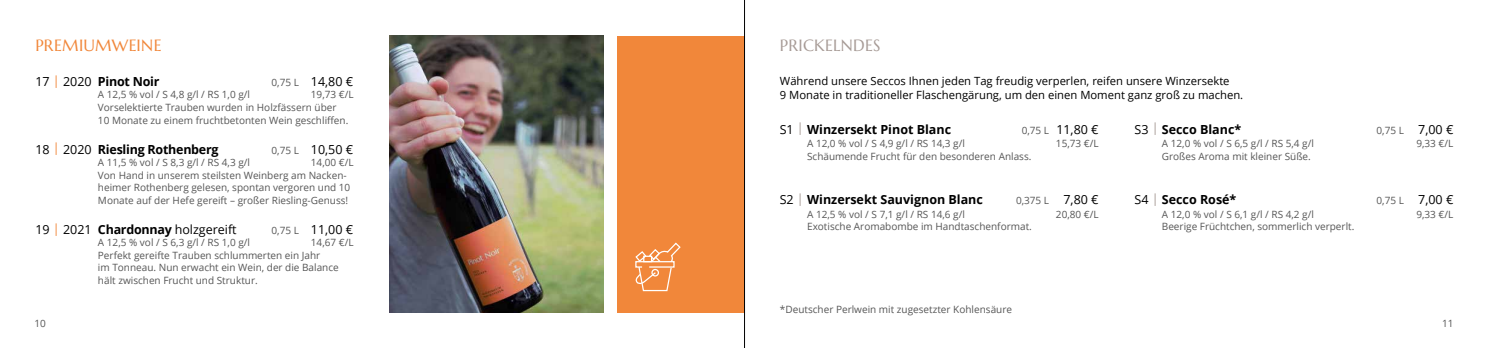
<style>
.page{position:relative;width:1489px;height:348px;background:#fff}
.page>*{position:absolute;margin:0;border:0;box-sizing:border-box;transform-origin:0 0}
.t1{font:16.25px "Marcellus";letter-spacing:.015em;color:#f1873a}
.t2{font:16.25px "Marcellus";letter-spacing:.015em;color:#a79b96}
.t3{font:700 12.5px "Open Sans";color:#000}
.t4{font:12.5px "Open Sans";color:#000}
.t5{font:700 12.5px "Open Sans";letter-spacing:-.02em;color:#000}
.t6{font:11.25px/13.8px "Open Sans";color:#000}
.t7{font:10px/12.5px "Open Sans";color:#565656}
.s1{font-weight:400}
.s2{font-weight:400;color:#f1873a}
.s3{font-size:10px;color:#565656}
.s4{color:#f1873a}
.s5{font-weight:700}
.s6{font-weight:400;color:#a79b96}
.s7{font-size:12.5px;color:#000}
</style>
<div class="page">
<img style="left:390px;top:35px;width:214px;height:277px">
<div style="left:617px;top:36px;width:127px;height:276px;background:#f1873a"></div>
<svg style="left:635px;top:242px;width:46px;height:49px"></svg>
<hr style="left:744px;top:0;width:1px;height:347px;background:#000">
<h1 class="t1" style="left:35px;top:35px;width:128px">PREMIUMWEINE</h1>
<h1 class="t2" style="left:780px;top:35px;width:102px">PRICKELNDES</h1>
<p class="t5" style="left:35px;top:72px;width:125px"><span class="s1">17</span> <span class="s2">|</span> <span class="s1">2020</span> Pinot Noir</p>
<p class="t4" style="left:271px;top:73px;width:83px"><span class="s3">0,75 L</span> 14,80 €</p>
<p class="t7" style="left:98px;top:88px;width:153px">A 12,5 % vol / S 4,8 g/l / RS 1,0 g/l</p>
<p class="t7" style="left:98px;top:88px;width:257px;text-indent:213px">19,73 €/L<br>Vorselektierte Trauben wurden in Holzfässern über<br>10 Monate zu einem fruchtbetonten Wein geschliffen.</p>
<p class="t5" style="left:35px;top:140px;width:185px"><span class="s1">18</span> <span class="s2">|</span> <span class="s1">2020</span> Riesling Rothenberg</p>
<p class="t4" style="left:271px;top:140px;width:83px"><span class="s3">0,75 L</span> 10,50 €</p>
<p class="t7" style="left:98px;top:156px;width:153px">A 11,5 % vol / S 8,3 g/l / RS 4,3 g/l</p>
<p class="t7" style="left:98px;top:156px;width:257px;text-indent:213px">14,00 €/L Von Hand in unserem steilsten Weinberg am Nacken&shy;heimer Rothenberg gelesen, spontan vergoren und 10<br>Monate auf der Hefe gereift – großer Riesling-Genuss!</p>
<p class="t4" style="left:35px;top:220px;width:203px">19 <span class="s4">|</span> 2021 <span class="s5">Chardonnay</span> holzgereift</p>
<p class="t4" style="left:271px;top:220px;width:83px"><span class="s3">0,75 L</span> 11,00 €</p>
<p class="t7" style="left:98px;top:236px;width:153px">A 12,5 % vol / S 6,3 g/l / RS 1,0 g/l</p>
<p class="t7" style="left:98px;top:236px;width:257px;text-indent:213px">14,67 €/L Perfekt gereifte Trauben schlummerten ein Jahr<br>im Tonneau. Nun erwacht ein Wein, der die Balance hält zwischen Frucht und Struktur.</p>
<p class="t6" style="left:780px;top:74px;width:465px">Während unsere Seccos Ihnen jeden Tag freudig verperlen, reifen unsere Winzersekte<br>9 Monate in traditioneller Flaschengärung, um den einen Moment ganz groß zu machen.</p>
<p class="t3" style="left:779px;top:120px;width:173px"><span class="s1">S1</span> <span class="s6">|</span> Winzersekt Pinot Blanc</p>
<p class="t4" style="left:1021px;top:120px;width:78px"><span class="s3">0,75 L</span> 11,80 €</p>
<p class="t7" style="left:807px;top:137px;width:159px">A 12,0 % vol / S 4,9 g/l / RS 14,3 g/l</p>
<p class="t7" style="left:1055px;top:137px;width:44px">15,73 €/L</p>
<p class="t7" style="left:807px;top:150px;width:226px">Schäumende Frucht für den besonderen Anlass.</p>
<p class="t3" style="left:779px;top:190px;width:205px"><span class="s1">S2</span> <span class="s6">|</span> Winzersekt Sauvignon Blanc</p>
<p class="t7" style="left:1015px;top:193px;width:84px">0,375 L <span class="s7">7,80 €</span></p>
<p class="t7" style="left:807px;top:207px;width:159px">A 12,5 % vol / S 7,1 g/l / RS 14,6 g/l</p>
<p class="t7" style="left:1055px;top:207px;width:44px">20,80 €/L</p>
<p class="t7" style="left:807px;top:220px;width:226px">Exotische Aromabombe im Handtaschenformat.</p>
<p class="t7" style="left:780px;top:302px;width:233px">*Deutscher Perlwein mit zugesetzter Kohlensäure</p>
<p class="t3" style="left:1134px;top:120px;width:108px"><span class="s1">S3</span> <span class="s6">|</span> Secco Blanc*</p>
<p class="t7" style="left:1376px;top:123px;width:78px">0,75 L <span class="s7">7,00 €</span></p>
<p class="t7" style="left:1161px;top:137px;width:153px">A 12,0 % vol / S 6,5 g/l / RS 5,4 g/l</p>
<p class="t7" style="left:1416px;top:137px;width:38px">9,33 €/L</p>
<p class="t7" style="left:1161px;top:150px;width:150px">Großes Aroma mit kleiner Süße.</p>
<p class="t3" style="left:1134px;top:190px;width:103px"><span class="s1">S4</span> <span class="s6">|</span> Secco Rosé*</p>
<p class="t7" style="left:1376px;top:193px;width:78px">0,75 L <span class="s7">7,00 €</span></p>
<p class="t7" style="left:1161px;top:207px;width:153px">A 12,0 % vol / S 6,1 g/l / RS 4,2 g/l</p>
<p class="t7" style="left:1416px;top:207px;width:38px">9,33 €/L</p>
<p class="t7" style="left:1161px;top:220px;width:194px">Beerige Früchtchen, sommerlich verperlt.</p>
<p class="t7" style="left:35px;top:316px;width:13px">10</p>
<p class="t7" style="left:1441px;top:316px;width:13px">11</p>
</div>
